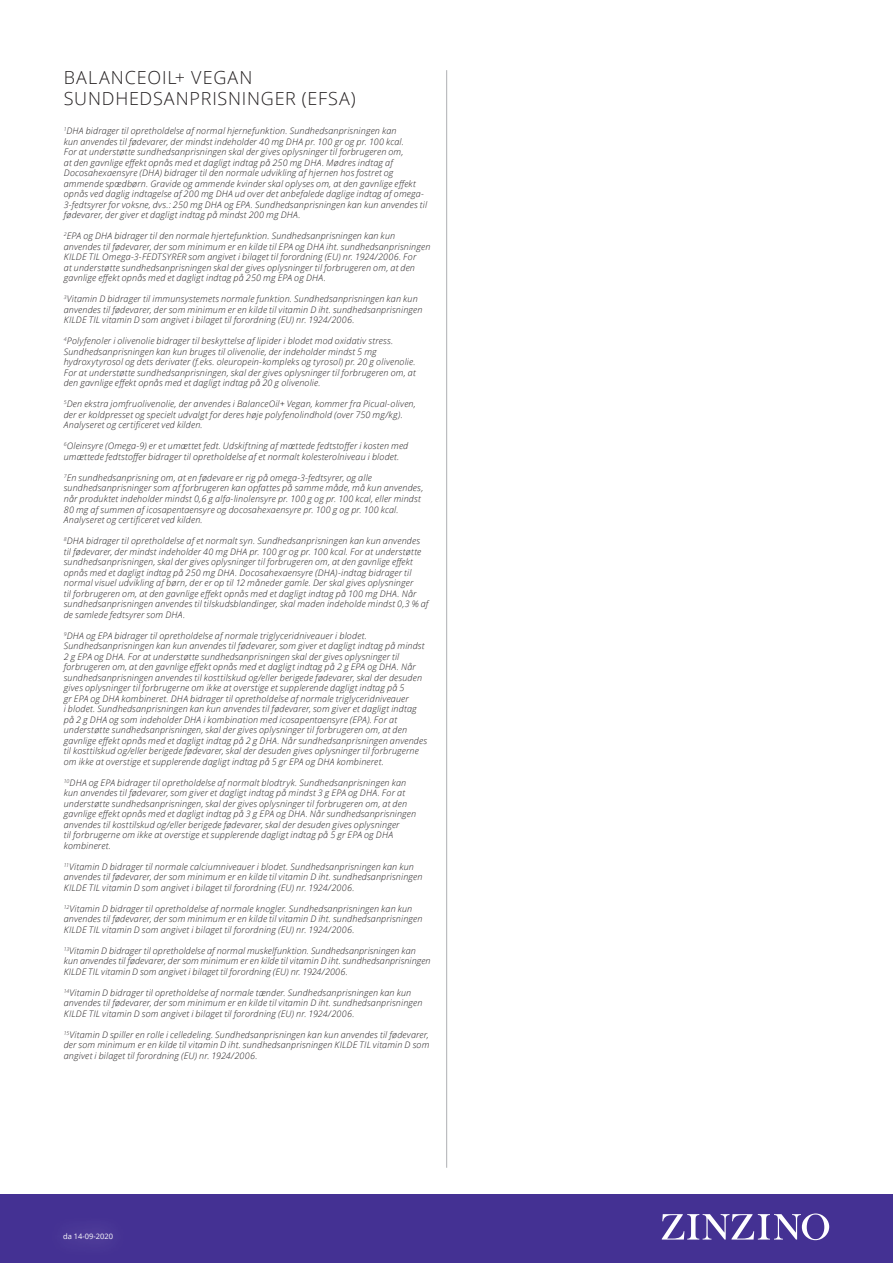
<style>
.page{position:relative;width:893px;height:1263px;background:#fff}
.page>*{position:absolute;margin:0;border:0;box-sizing:border-box;transform-origin:0 0}
.Brödtext_Health_Clai{font:300 18px/21px "Open Sans";letter-spacing:.045em;color:#231f20}
.Brödtext_Health_Clai-2{font:italic 300 9px/10.5px "Open Sans";letter-spacing:.02em;color:#231f20}
.t1{font:7.5px "Open Sans";color:#fff}
</style>
<div class="page">
<div style="left:0;top:1194px;width:893px;height:69px;background:#443193"></div>
<svg style="left:662px;top:1213px;width:167px;height:27px"></svg>
<hr style="left:446px;top:70px;width:1px;height:1098px;background:#aeafb3">
<p class="Brödtext_Health_Clai" style="left:64px;top:66px;width:293px">BALANCEOIL+ VEGAN<br>SUNDHEDSANPRISNINGER (EFSA)</p>
<p class="Brödtext_Health_Clai-2" style="left:64px;top:126px;width:365px"><sup>1</sup>DHA bidrager til opretholdelse af normal hjernefunktion. Sundhedsanprisningen kan<br>kun anvendes til fødevarer, der mindst indeholder 40 mg DHA pr. 100 gr og pr. 100 kcal.<br>For at understøtte sundhedsanprisningen skal der gives oplysninger til forbrugeren om,<br>at den gavnlige effekt opnås med et dagligt indtag på 250 mg DHA. Mødres indtag af Docosahexaensyre (DHA) bidrager til den normale udvikling af hjernen hos fostret og ammende spædbørn. Gravide og ammende kvinder skal oplyses om, at den gavnlige effekt opnås ved daglig indtagelse af 200 mg DHA ud over det anbefalede daglige indtag af omega-3-fedtsyrer for voksne, dvs.: 250 mg DHA og EPA. Sundhedsanprisningen kan kun anvendes til fødevarer, der giver et dagligt indtag på mindst 200 mg DHA.</p>
<p class="Brödtext_Health_Clai-2" style="left:64px;top:231px;width:368px"><sup>2</sup>EPA og DHA bidrager til den normale hjertefunktion. Sundhedsanprisningen kan kun anvendes til fødevarer, der som minimum er en kilde til EPA og DHA iht. sundhedsanprisningen KILDE TIL Omega-3-FEDTSYRER som angivet i bilaget til forordning (EU) nr. 1924/2006. For<br>at understøtte sundhedsanprisningen skal der gives oplysninger til forbrugeren om, at den gavnlige effekt opnås med et dagligt indtag på 250 mg EPA og DHA.</p>
<p class="Brödtext_Health_Clai-2" style="left:64px;top:294px;width:360px"><sup>3</sup>Vitamin D bidrager til immunsystemets normale funktion. Sundhedsanprisningen kan kun anvendes til fødevarer, der som minimum er en kilde til vitamin D iht. sundhedsanprisningen<br>KILDE TIL vitamin D som angivet i bilaget til forordning (EU) nr. 1924/2006.</p>
<p class="Brödtext_Health_Clai-2" style="left:64px;top:336px;width:353px"><sup>4</sup>Polyfenoler i olivenolie bidrager til beskyttelse af lipider i blodet mod oxidativ stress.<br>Sundhedsanprisningen kan kun bruges til olivenolie, der indeholder mindst 5 mg hydroxytyrosol og dets derivater (f.eks. oleuropein-kompleks og tyrosol) pr. 20 g olivenolie.<br>For at understøtte sundhedsanprisningen, skal der gives oplysninger til forbrugeren om, at den gavnlige effekt opnås med et dagligt indtag på 20 g olivenolie.</p>
<p class="Brödtext_Health_Clai-2" style="left:64px;top:399px;width:354px"><sup>5</sup>Den ekstra jomfruolivenolie, der anvendes i BalanceOil+ Vegan, kommer fra Picual-oliven, der er koldpresset og specielt udvalgt for deres høje polyfenolindhold (over 750 mg/kg).<br>Analyseret og certificeret ved kilden.</p>
<p class="Brödtext_Health_Clai-2" style="left:64px;top:441px;width:346px"><sup>6</sup>Oleinsyre (Omega-9) er et umættet fedt. Udskiftning af mættede fedtstoffer i kosten med umættede fedtstoffer bidrager til opretholdelse af et normalt kolesterolniveau i blodet.</p>
<p class="Brödtext_Health_Clai-2" style="left:64px;top:472px;width:361px"><sup>7</sup>En sundhedsanprisning om, at en fødevare er rig på omega-3-fedtsyrer, og alle sundhedsanprisninger som af forbrugeren kan opfattes på samme måde, må kun anvendes, når produktet indeholder mindst 0,6 g alfa-linolensyre pr. 100 g og pr. 100 kcal, eller mindst 80 mg af summen af icosapentaensyre og docosahexaensyre pr. 100 g og pr. 100 kcal.<br>Analyseret og certificeret ved kilden.</p>
<p class="Brödtext_Health_Clai-2" style="left:64px;top:535px;width:366px"><sup>8</sup>DHA bidrager til opretholdelse af et normalt syn. Sundhedsanprisningen kan kun anvendes til fødevarer, der mindst indeholder 40 mg DHA pr. 100 gr og pr. 100 kcal. For at understøtte sundhedsanprisningen, skal der gives oplysninger til forbrugeren om, at den gavnlige effekt opnås med et dagligt indtag på 250 mg DHA. Docosahexaensyre (DHA)-indtag bidrager til normal visuel udvikling af børn, der er op til 12 måneder gamle. Der skal gives oplysninger<br>til forbrugeren om, at den gavnlige effekt opnås med et dagligt indtag på 100 mg DHA. Når sundhedsanprisningen anvendes til tilskudsblandinger, skal maden indeholde mindst 0,3 % af de samlede fedtsyrer som DHA.</p>
<p class="Brödtext_Health_Clai-2" style="left:64px;top:630px;width:365px"><sup>9</sup>DHA og EPA bidrager til opretholdelse af normale triglyceridniveauer i blodet.<br>Sundhedsanprisningen kan kun anvendes til fødevarer, som giver et dagligt indtag på mindst 2 g EPA og DHA. For at understøtte sundhedsanprisningen skal der gives oplysninger til forbrugeren om, at den gavnlige effekt opnås med et dagligt indtag på 2 g EPA og DHA. Når sundhedsanprisningen anvendes til kosttilskud og/eller berigede fødevarer, skal der desuden gives oplysninger til forbrugerne om ikke at overstige et supplerende dagligt indtag på 5<br>gr EPA og DHA kombineret. DHA bidrager til opretholdelse af normale triglyceridniveauer<br>i blodet. Sundhedsanprisningen kan kun anvendes til fødevarer, som giver et dagligt indtag på 2 g DHA og som indeholder DHA i kombination med icosapentaensyre (EPA). For at understøtte sundhedsanprisningen, skal der gives oplysninger til forbrugeren om, at den gavnlige effekt opnås med et dagligt indtag på 2 g DHA. Når sundhedsanprisningen anvendes til kosttilskud og/eller berigede fødevarer, skal der desuden gives oplysninger til forbrugerne om ikke at overstige et supplerende dagligt indtag på 5 gr EPA og DHA kombineret.</p>
<p class="Brödtext_Health_Clai-2" style="left:64px;top:777px;width:354px"><sup>10</sup>DHA og EPA bidrager til opretholdelse af normalt blodtryk. Sundhedsanprisningen kan kun anvendes til fødevarer, som giver et dagligt indtag på mindst 3 g EPA og DHA. For at understøtte sundhedsanprisningen, skal der gives oplysninger til forbrugeren om, at den gavnlige effekt opnås med et dagligt indtag på 3 g EPA og DHA. Når sundhedsanprisningen anvendes til kosttilskud og/eller berigede fødevarer, skal der desuden gives oplysninger<br>til forbrugerne om ikke at overstige et supplerende dagligt indtag på 5 gr EPA og DHA kombineret.</p>
<p class="Brödtext_Health_Clai-2" style="left:64px;top:861px;width:360px"><sup>11</sup>Vitamin D bidrager til normale calciumniveauer i blodet. Sundhedsanprisningen kan kun anvendes til fødevarer, der som minimum er en kilde til vitamin D iht. sundhedsanprisningen<br>KILDE TIL vitamin D som angivet i bilaget til forordning (EU) nr. 1924/2006.</p>
<p class="Brödtext_Health_Clai-2" style="left:64px;top:903px;width:360px"><sup>12</sup>Vitamin D bidrager til opretholdelse af normale knogler. Sundhedsanprisningen kan kun anvendes til fødevarer, der som minimum er en kilde til vitamin D iht. sundhedsanprisningen<br>KILDE TIL vitamin D som angivet i bilaget til forordning (EU) nr. 1924/2006.</p>
<p class="Brödtext_Health_Clai-2" style="left:64px;top:945px;width:368px"><sup>13</sup>Vitamin D bidrager til opretholdelse af normal muskelfunktion. Sundhedsanprisningen kan kun anvendes til fødevarer, der som minimum er en kilde til vitamin D iht. sundhedsanprisningen<br>KILDE TIL vitamin D som angivet i bilaget til forordning (EU) nr. 1924/2006.</p>
<p class="Brödtext_Health_Clai-2" style="left:64px;top:987px;width:360px"><sup>14</sup>Vitamin D bidrager til opretholdelse af normale tænder. Sundhedsanprisningen kan kun anvendes til fødevarer, der som minimum er en kilde til vitamin D iht. sundhedsanprisningen<br>KILDE TIL vitamin D som angivet i bilaget til forordning (EU) nr. 1924/2006.</p>
<p class="Brödtext_Health_Clai-2" style="left:64px;top:1029px;width:367px;text-align:justify"><sup>15</sup>Vitamin D spiller en rolle i celledeling. Sundhedsanprisningen kan kun anvendes til fødevarer, der som minimum er en kilde til vitamin D iht. sundhedsanprisningen KILDE TIL vitamin D som angivet i bilaget til forordning (EU) nr. 1924/2006.</p>
<p class="t1" style="left:63px;top:1231px;width:51px">da 14-09-2020</p>
</div>
